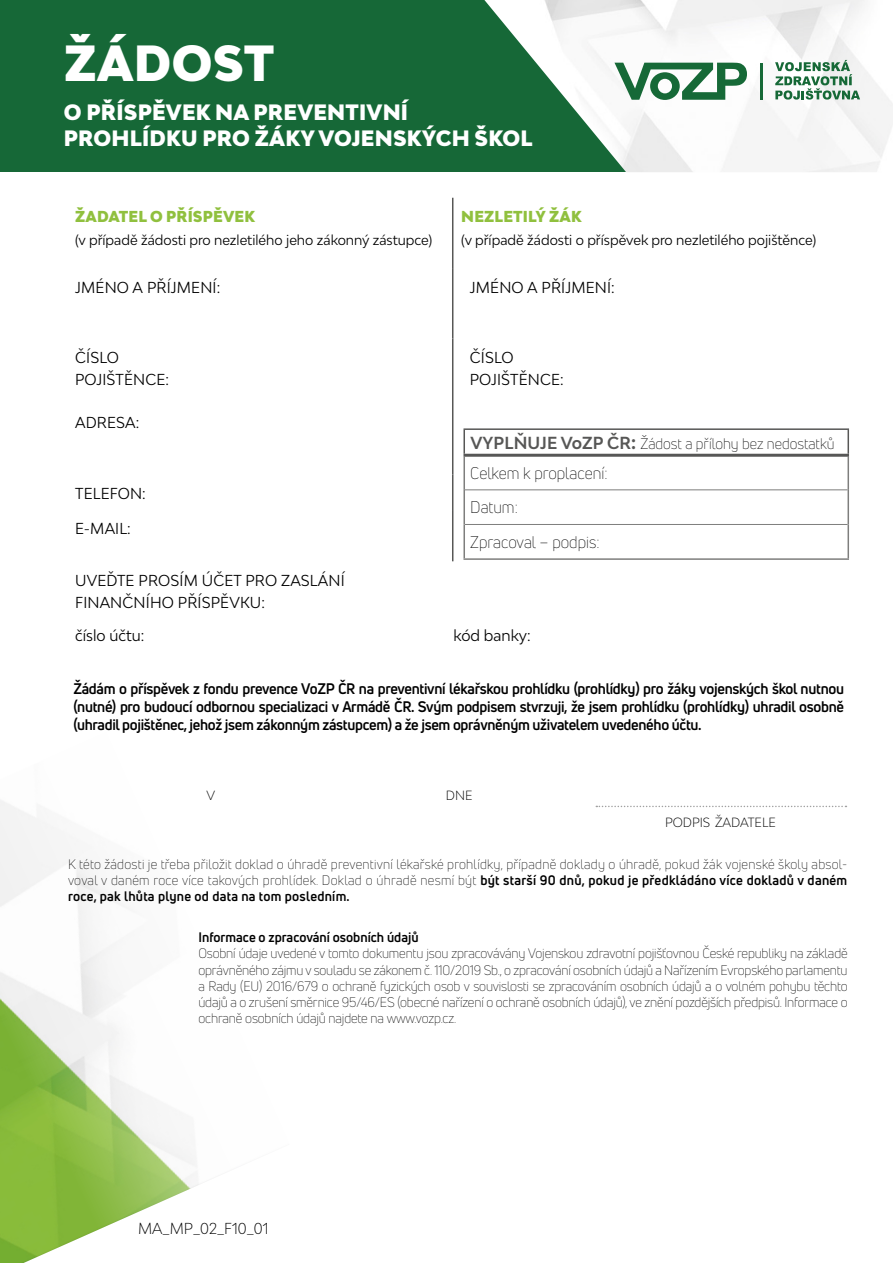
<style>
.page{position:relative;width:893px;height:1263px;background:#fff}
.page>*{position:absolute;margin:0;border:0;box-sizing:border-box;transform-origin:0 0}
.t1{font:900 48px "Bw Modelica";letter-spacing:.01em;color:#fff;scale:.96 1}
.t2{font:900 21px/25.2px "Bw Modelica";letter-spacing:.01em;color:#fff;scale:.96 1}
.t3{font:300 16.5px/34.7px "Uni Neue";color:#000;scale:.96 1}
.t4{font:700 15px/18px "Uni Neue";letter-spacing:-.02em;color:#000;text-align:justify;scale:.96 1}
.t5{font:15px/22.5px "Bw Modelica";letter-spacing:.01em;color:#000;scale:.96 1}
.t6{font:300 15px "Uni Neue";color:#000;scale:.96 1}
.t7{font:900 15px "Bw Modelica";letter-spacing:.01em;color:#90c03e;scale:.96 1}
.t8{font:300 15px "Bw Modelica";color:#000;scale:.96 1}
.t9{font:300 13.5px/16.2px "Uni Neue";letter-spacing:-.01em;color:#000;text-align:justify;scale:.96 1}
.t10{font:13.5px "Bw Modelica";color:#000;scale:.96 1}
.t11{font:700 13.5px "Uni Neue";color:#000;scale:.96 1}
.t12{font:300 12.6px "Bw Modelica";color:#000;scale:.96 1}
.s1{font-family:"Bw Modelica";font-weight:700;font-size:16.5px;color:#575756}
.s2{font-family:"Bw Modelica";font-weight:700;font-size:18px;color:#575756}
.s3{font-weight:700}
</style>
<div class="page">
<img style="left:0;top:800px;width:199px;height:463px">
<div style="left:0;top:0;width:893px;height:171px;background:#166837"></div>
<img style="left:484px;top:0;width:409px;height:172px">
<hr style="left:760px;top:63px;width:3px;height:36px;background:#166937">
<svg style="left:775px;top:60px;width:85px;height:40px"></svg>
<svg style="left:614px;top:63px;width:133px;height:37px"></svg>
<hr style="left:452px;top:268px;width:1px;height:70px;background:#575756">
<hr style="left:452px;top:338px;width:1px;height:66px;background:#575756">
<hr style="left:452px;top:404px;width:1px;height:70px;background:#575756">
<hr style="left:452px;top:474px;width:1px;height:36px;background:#575756">
<hr style="left:452px;top:510px;width:1px;height:51px;background:#575756">
<hr style="left:452px;top:198px;width:1px;height:70px;background:#575756">
<svg style="left:596px;top:806px;width:250px;height:1px"></svg>
<hr style="left:465px;top:490px;width:382px;height:1px;background:#7e7e7d">
<hr style="left:465px;top:524px;width:382px;height:1px;background:#7e7e7d">
<hr style="left:463px;top:428px;width:386px;height:2px;background:#575756">
<hr style="left:463px;top:430px;width:2px;height:24px;background:#575756">
<hr style="left:847px;top:430px;width:2px;height:24px;background:#575756">
<hr style="left:463px;top:457px;width:2px;height:33px;background:#7e7e7d">
<hr style="left:847px;top:457px;width:2px;height:33px;background:#7e7e7d">
<hr style="left:463px;top:490px;width:2px;height:34px;background:#7e7e7d">
<hr style="left:847px;top:490px;width:2px;height:34px;background:#7e7e7d">
<hr style="left:463px;top:524px;width:2px;height:34px;background:#7e7e7d">
<hr style="left:847px;top:524px;width:2px;height:34px;background:#7e7e7d">
<hr style="left:463px;top:558px;width:386px;height:2px;background:#7e7e7d">
<hr style="left:463px;top:454px;width:386px;height:3px;background:#575756">
<h1 class="t1" style="left:64px;top:32px;width:221px">ŽÁDOST</h1>
<h2 class="t2" style="left:64px;top:99px;width:490px">O PŘÍSPĚVEK NA PREVENTIVNÍ<br>PROHLÍDKU PRO ŽÁKY VOJENSKÝCH ŠKOL</h2>
<p class="t7" style="left:75px;top:207px;width:189px">ŽADATEL O PŘÍSPĚVEK</p>
<p class="t10" style="left:75px;top:231px;width:374px">(v případě žádosti pro nezletilého jeho zákonný zástupce)</p>
<p class="t7" style="left:461px;top:207px;width:127px">NEZLETILÝ ŽÁK</p>
<p class="t10" style="left:461px;top:231px;width:371px">(v případě žádosti o příspěvek pro nezletilého pojištěnce)</p>
<p class="t5" style="left:75px;top:275px;width:153px">JMÉNO A PŘÍJMENÍ:</p>
<p class="t5" style="left:470px;top:275px;width:153px">JMÉNO A PŘÍJMENÍ:</p>
<p class="t5" style="left:75px;top:346px;width:99px">ČÍSLO<br>POJIŠTĚNCE:</p>
<p class="t5" style="left:470px;top:346px;width:99px">ČÍSLO<br>POJIŠTĚNCE:</p>
<p class="t5" style="left:75px;top:411px;width:68px">ADRESA:</p>
<p class="t6" style="left:470px;top:435px;width:381px"><span class="s1">VYPLŇUJE VoZP ČR</span><span class="s2">:</span> Žádost a přílohy bez nedostatků</p>
<p class="t3" style="left:470px;top:455px;width:144px">Celkem k proplacení:<br>Datum:<br>Zpracoval – podpis:</p>
<p class="t5" style="left:75px;top:482px;width:75px">TELEFON:</p>
<p class="t5" style="left:75px;top:517px;width:59px">E-MAIL:</p>
<p class="t5" style="left:75px;top:569px;width:282px">UVEĎTE PROSÍM ÚČET PRO ZASLÁNÍ<br>FINANČNÍHO PŘÍSPĚVKU:</p>
<p class="t5" style="left:75px;top:624px;width:74px">číslo účtu:</p>
<p class="t5" style="left:454px;top:624px;width:82px">kód banky:</p>
<p class="t4" style="left:73px;top:679px;width:804px">Žádám o příspěvek z fondu prevence VoZP ČR na preventivní lékařskou prohlídku (prohlídky) pro žáky vojenských škol nutnou (nutné) pro budoucí odbornou specializaci v Armádě ČR. Svým podpisem stvrzuji, že jsem prohlídku (prohlídky) uhradil osobně (uhradil pojištěnec, jehož jsem zákonným zástupcem) a že jsem oprávněným uživatelem uvedeného účtu.</p>
<p class="t12" style="left:207px;top:787px;width:11px">V</p>
<p class="t12" style="left:446px;top:787px;width:29px">DNE</p>
<p class="t12" style="left:665px;top:814px;width:117px">PODPIS ŽADATELE</p>
<p class="t9" style="left:68px;top:855px;width:813px">K této žádosti je třeba přiložit doklad o úhradě preventivní lékařské prohlídky, případně doklady o úhradě, pokud žák vojenské školy absol&shy;voval v daném roce více takových prohlídek. Doklad o úhradě nesmí být <span class="s3">být starší 90 dnů, pokud je předkládáno více dokladů v daném roce, pak lhůta plyne od data na tom posledním.</span></p>
<p class="t11" style="left:198px;top:929px;width:231px">Informace o zpracování osobních údajů</p>
<p class="t9" style="left:198px;top:945px;width:678px">Osobní údaje uvedené v tomto dokumentu jsou zpracovávány Vojenskou zdravotní pojišťovnou České republiky na základě oprávněného zájmu v souladu se zákonem č. 110/2019 Sb., o zpracování osobních údajů a Nařízením Evropského parlamentu a Rady (EU) 2016/679 o ochraně fyzických osob v souvislosti se zpracováním osobních údajů a o volném pohybu těchto údajů a o zrušení směrnice 95/46/ES (obecné nařízení o ochraně osobních údajů), ve znění pozdějších předpisů. Informace o ochraně osobních údajů najdete na www.vozp.cz.</p>
<p class="t8" style="left:138px;top:1218px;width:137px">MA_MP_02_F10_01</p>
</div>
